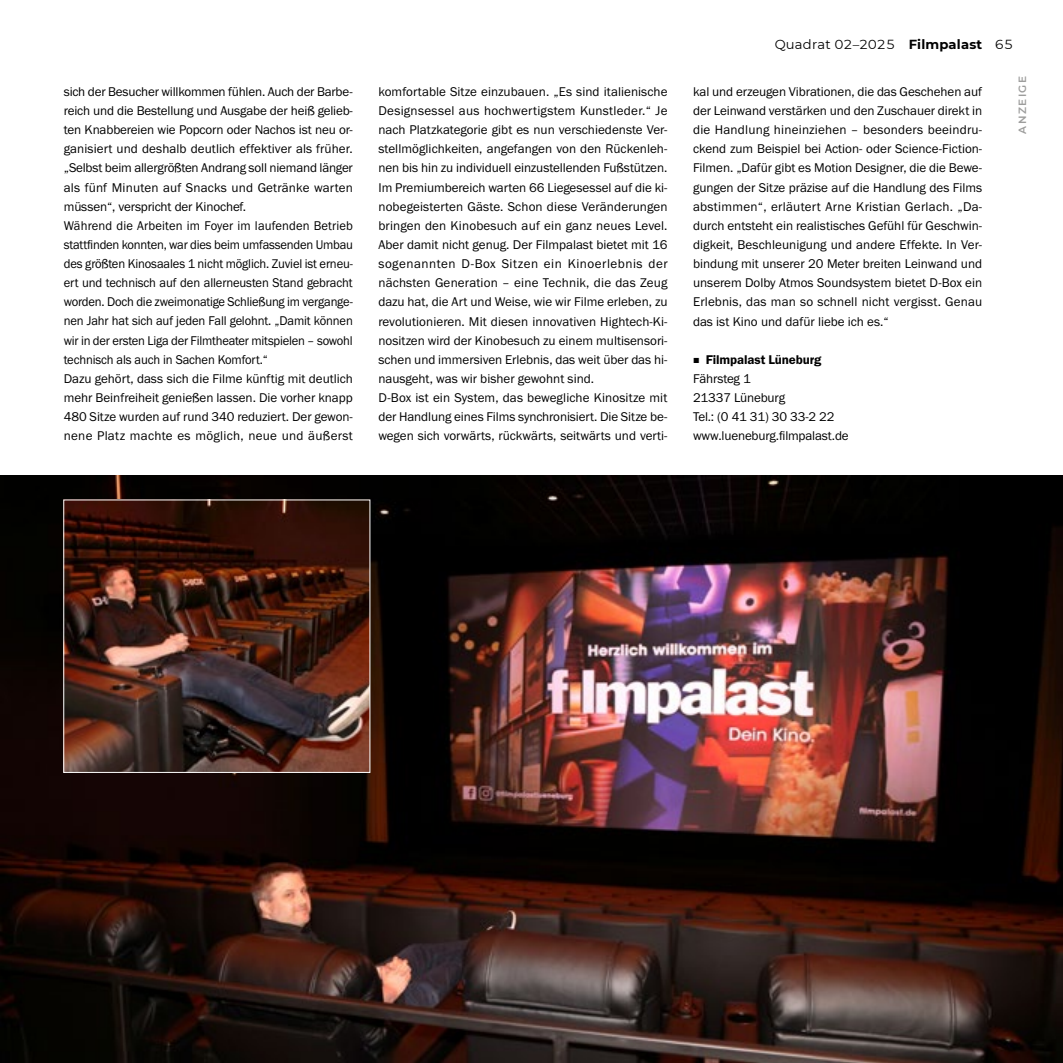
<style>
.page{position:relative;width:1063px;height:1063px;background:#fff}
.page>*{position:absolute;margin:0;border:0;box-sizing:border-box;transform-origin:0 0}
.t1{font:13.2px/19.2px "Franklin Gothic URW Boo";letter-spacing:-.005em;color:#000}
.t2{font:13.2px "Montserrat";letter-spacing:.005em;color:#000}
.t3{font:13.2px "Franklin Gothic URW Dem";letter-spacing:-.01em;color:#000}
.t4{font:600 10.5px "Montserrat";letter-spacing:.135em;color:#9d9d9c}
.s1{font-weight:700}
</style>
<div class="page">
<img style="left:0;top:476px;width:1063px;height:587px">
<img style="left:65px;top:502px;width:303px;height:269px">
<div style="left:63px;top:500px;width:307px;height:273px;border:1px solid #fff"></div>
<p class="t2" style="left:775px;top:35px;width:240px">Quadrat 02–2025 <span class="s1">Filmpalast</span> 65</p>
<p class="t1" style="left:64px;top:82px;width:291px">sich der Besucher willkommen fühlen. Auch der Barbe&shy;reich und die Bestellung und Ausgabe der heiß gelieb&shy;ten Knabbereien wie Popcorn oder Nachos ist neu or&shy;ganisiert und deshalb deutlich effektiver als früher. „Selbst beim allergrößten Andrang soll niemand länger als fünf Minuten auf Snacks und Getränke warten müssen“, verspricht der Kinochef.<br>Während die Arbeiten im Foyer im laufenden Betrieb stattfinden konnten, war dies beim umfassenden Umbau des größten Kinosaales 1 nicht möglich. Zuviel ist erneu&shy;ert und technisch auf den allerneusten Stand gebracht worden. Doch die zweimonatige Schließung im vergange&shy;nen Jahr hat sich auf jeden Fall gelohnt. „Damit können wir in der ersten Liga der Filmtheater mitspielen – sowohl technisch als auch in Sachen Komfort.“<br>Dazu gehört, dass sich die Filme künftig mit deutlich mehr Beinfreiheit genießen lassen. Die vorher knapp 480 Sitze wurden auf rund 340 reduziert. Der gewon&shy;nene Platz machte es möglich, neue und äußerst</p>
<p class="t1" style="left:378px;top:82px;width:291px">komfortable Sitze einzubauen. „Es sind italienische Designsessel aus hochwertigstem Kunstleder.“ Je nach Platzkategorie gibt es nun verschiedenste Ver&shy;stellmöglichkeiten, angefangen von den Rückenleh&shy;nen bis hin zu individuell einzustellenden Fußstützen.<br>Im Premiumbereich warten 66 Liegesessel auf die ki&shy;nobegeisterten Gäste. Schon diese Veränderungen bringen den Kinobesuch auf ein ganz neues Level.<br>Aber damit nicht genug. Der Filmpalast bietet mit 16 sogenannten D-Box Sitzen ein Kinoerlebnis der nächsten Generation – eine Technik, die das Zeug dazu hat, die Art und Weise, wie wir Filme erleben, zu revolutionieren. Mit diesen innovativen Hightech-Ki&shy;nositzen wird der Kinobesuch zu einem multisensori&shy;schen und immersiven Erlebnis, das weit über das hi&shy;nausgeht, was wir bisher gewohnt sind.<br>D-Box ist ein System, das bewegliche Kinositze mit der Handlung eines Films synchronisiert. Die Sitze be&shy;wegen sich vorwärts, rückwärts, seitwärts und verti-</p>
<p class="t1" style="left:693px;top:82px;width:291px;text-align:justify">kal und erzeugen Vibrationen, die das Geschehen auf der Leinwand verstärken und den Zuschauer direkt in die Handlung hineinziehen – besonders beeindru&shy;ckend zum Beispiel bei Action- oder Science-Fiction-Filmen. „Dafür gibt es Motion Designer, die die Bewe&shy;gungen der Sitze präzise auf die Handlung des Films abstimmen“, erläutert Arne Kristian Gerlach. „Da&shy;durch entsteht ein realistisches Gefühl für Geschwin&shy;digkeit, Beschleunigung und andere Effekte. In Ver&shy;bindung mit unserer 20 Meter breiten Leinwand und unserem Dolby Atmos Soundsystem bietet D-Box ein Erlebnis, das man so schnell nicht vergisst. Genau das ist Kino und dafür liebe ich es.“</p>
<p class="t3" style="left:706px;top:351px;width:117px">Filmpalast Lüneburg</p>
<p class="t1" style="left:693px;top:369px;width:157px">Fährsteg 1<br>21337 Lüneburg<br>Tel.: (0 41 31) 30 33-2 22 www.lueneburg.filmpalast.de</p>
<p class="t4" style="left:1015px;top:134px;width:59px;rotate:-90deg">ANZEIGE</p>
</div>
